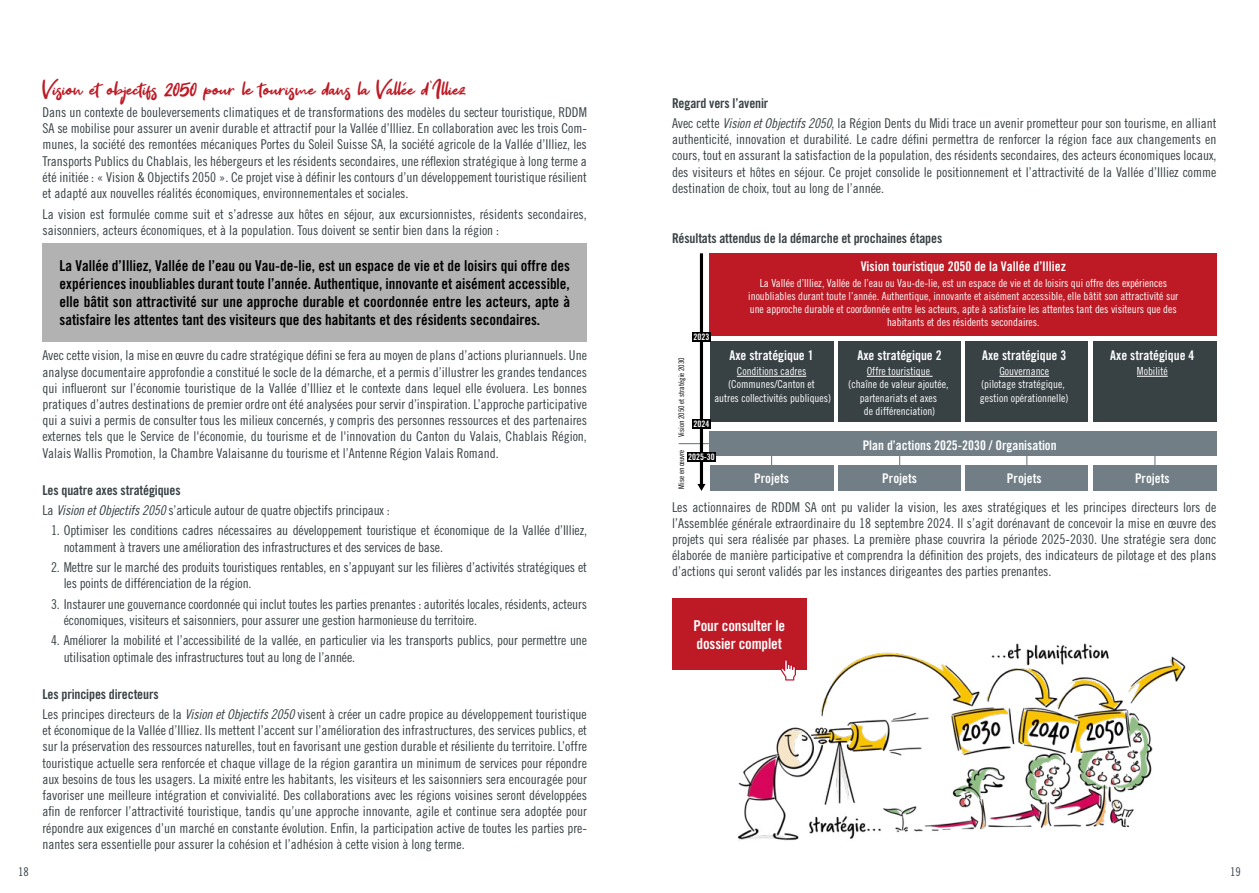
<style>
.page{position:relative;width:1259px;height:893px;background:#fff}
.page>*{position:absolute;margin:0;border:0;box-sizing:border-box;transform-origin:0 0}
.t1{font:27px "Get Show";color:#be1a25}
.t2{font:15px/18px "Trade Gothic LT Std Bd Cn 20";color:#000;text-align:justify}
.t3{font:15px/18px "Trade Gothic LT Std Bd Cn 20";letter-spacing:-.01em;color:#fff}
.t4{font:13.5px/16.2px "Trade Gothic LT Std Cn 18";letter-spacing:-.01em;color:#384144;text-align:justify}
.t5{font:13.5px "Trade Gothic LT Std Bd Cn 20";letter-spacing:-.01em;color:#384144}
.t6{font:13.35px "Trade Gothic LT Std Bd Cn 20";color:#fff}
.t7{font:12px "Trade Gothic LT Std Cn 18";color:#384144}
.t8{font:11.1px/13.4px "Trade Gothic LT Std Cn 18";color:#fff;text-align:center}
.t9{font:8.85px "Trade Gothic LT Std Bd Cn 20";color:#fff}
.t10{font:7.8px "Trade Gothic LT Std Cn 18";color:#000}
.s1{font-family:"Trade Gothic LT Std Cn 18 Obl"}
</style>
<div class="page">
<div style="left:43px;top:243px;width:544px;height:99px;background:#b3b2b2"></div>
<div style="left:709px;top:253px;width:507px;height:82px;background:#be1a25"></div>
<div style="left:709px;top:431px;width:507px;height:25px;background:#717e86"></div>
<div style="left:709px;top:341px;width:124px;height:81px;background:#384144"></div>
<div style="left:838px;top:341px;width:123px;height:81px;background:#384144"></div>
<div style="left:965px;top:341px;width:123px;height:81px;background:#384144"></div>
<div style="left:1092px;top:341px;width:124px;height:81px;background:#384144"></div>
<hr style="left:737px;top:376px;width:69px;height:1px;background:#fff">
<hr style="left:866px;top:376px;width:66px;height:1px;background:#fff">
<hr style="left:999px;top:376px;width:50px;height:1px;background:#fff">
<hr style="left:1137px;top:376px;width:30px;height:1px;background:#fff">
<div style="left:709px;top:465px;width:124px;height:26px;background:#717e86"></div>
<div style="left:838px;top:465px;width:123px;height:26px;background:#717e86"></div>
<div style="left:965px;top:465px;width:123px;height:26px;background:#717e86"></div>
<div style="left:1092px;top:465px;width:124px;height:26px;background:#717e86"></div>
<hr style="left:678px;top:443px;width:31px;height:1px;background:#717e86">
<svg style="left:697px;top:484px;width:8px;height:7px"></svg>
<hr style="left:700px;top:253px;width:3px;height:233px;background:#000">
<div style="left:692px;top:332px;width:18px;height:10px;background:#000"></div>
<div style="left:692px;top:419px;width:18px;height:9px;background:#000"></div>
<div style="left:687px;top:452px;width:29px;height:9px;background:#000"></div>
<img style="left:737px;top:638px;width:449px;height:203px">
<div style="left:672px;top:598px;width:134px;height:72px;background:#be1a25"></div>
<svg style="left:780px;top:660px;width:16px;height:20px"></svg>
<h1 class="t1" style="left:43px;top:74px;width:425px">Vision et objectifs 2050 pour le tourisme dans la Vallée d’Illiez</h1>
<p class="t4" style="left:43px;top:104px;width:546px">Dans un contexte de bouleversements climatiques et de transformations des modèles du secteur touristique, RDDM SA se mobilise pour assurer un avenir durable et attractif pour la Vallée d’Illiez. En collaboration avec les trois Com&shy;munes, la société des remontées mécaniques Portes du Soleil Suisse SA, la société agricole de la Vallée d’Illiez, les Transports Publics du Chablais, les hébergeurs et les résidents secondaires, une réflexion stratégique à long terme a été initiée : « Vision &amp; Objectifs 2050 ». Ce projet vise à définir les contours d’un développement touristique résilient et adapté aux nouvelles réalités économiques, environnementales et sociales.</p>
<p class="t4" style="left:43px;top:205px;width:546px">La vision est formulée comme suit et s’adresse aux hôtes en séjour, aux excursionnistes, résidents secondaires, saisonniers, acteurs économiques, et à la population. Tous doivent se sentir bien dans la région :</p>
<p class="t2" style="left:60px;top:257px;width:512px">La Vallée d’Illiez, Vallée de l’eau ou Vau-de-lie, est un espace de vie et de loisirs qui offre des expériences inoubliables durant toute l’année. Authentique, innovante et aisément accessible, elle bâtit son attractivité sur une approche durable et coordonnée entre les acteurs, apte à satisfaire les attentes tant des visiteurs que des habitants et des résidents secondaires.</p>
<p class="t4" style="left:43px;top:347px;width:546px">Avec cette vision, la mise en œuvre du cadre stratégique défini se fera au moyen de plans d’actions pluriannuels. Une analyse documentaire approfondie a constitué le socle de la démarche, et a permis d’illustrer les grandes tendances qui influeront sur l’économie touristique de la Vallée d’Illiez et le contexte dans lequel elle évoluera. Les bonnes pratiques d’autres destinations de premier ordre ont été analysées pour servir d’inspiration. L’approche participative qui a suivi a permis de consulter tous les milieux concernés, y compris des personnes ressources et des partenaires externes tels que le Service de l'économie, du tourisme et de l'innovation du Canton du Valais, Chablais Région, Valais Wallis Promotion, la Chambre Valaisanne du tourisme et l’Antenne Région Valais Romand.</p>
<p class="t5" style="left:43px;top:481px;width:140px">Les quatre axes stratégiques</p>
<p class="t4" style="left:43px;top:502px;width:349px">La <span class="s1">Vision et Objectifs 2050</span> s’articule autour de quatre objectifs principaux :</p>
<p class="t4" style="left:64px;top:522px;width:525px;text-indent:-13px">1. Optimiser les conditions cadres nécessaires au développement touristique et économique de la Vallée d’Illiez, notamment à travers une amélioration des infrastructures et des services de base.</p>
<p class="t4" style="left:64px;top:559px;width:524px;text-indent:-13px">2. Mettre sur le marché des produits touristiques rentables, en s’appuyant sur les filières d’activités stratégiques et les points de différenciation de la région.</p>
<p class="t4" style="left:64px;top:596px;width:524px;text-indent:-13px">3. Instaurer une gouvernance coordonnée qui inclut toutes les parties prenantes : autorités locales, résidents, acteurs économiques, visiteurs et saisonniers, pour assurer une gestion harmonieuse du territoire.</p>
<p class="t4" style="left:64px;top:632px;width:525px;text-indent:-13px">4. Améliorer la mobilité et l’accessibilité de la vallée, en particulier via les transports publics, pour permettre une utilisation optimale des infrastructures tout au long de l’année.</p>
<p class="t5" style="left:43px;top:686px;width:118px">Les principes directeurs</p>
<p class="t4" style="left:43px;top:706px;width:546px">Les principes directeurs de la <span class="s1">Vision et Objectifs 2050</span> visent à créer un cadre propice au développement touristique et économique de la Vallée d’Illiez. Ils mettent l’accent sur l’amélioration des infrastructures, des services publics, et sur la préservation des ressources naturelles, tout en favorisant une gestion durable et résiliente du territoire. L’offre touristique actuelle sera renforcée et chaque village de la région garantira un minimum de services pour répondre aux besoins de tous les usagers. La mixité entre les habitants, les visiteurs et les saisonniers sera encouragée pour favoriser une meilleure intégration et convivialité. Des collaborations avec les régions voisines seront développées afin de renforcer l’attractivité touristique, tandis qu’une approche innovante, agile et continue sera adoptée pour répondre aux exigences d’un marché en constante évolution. Enfin, la participation active de toutes les parties pre&shy;nantes sera essentielle pour assurer la cohésion et l’adhésion à cette vision à long terme.</p>
<p class="t5" style="left:672px;top:95px;width:98px">Regard vers l’avenir</p>
<p class="t4" style="left:672px;top:115px;width:546px">Avec cette <span class="s1">Vision et Objectifs 2050</span>, la Région Dents du Midi trace un avenir prometteur pour son tourisme, en alliant authenticité, innovation et durabilité. Le cadre défini permettra de renforcer la région face aux changements en cours, tout en assurant la satisfaction de la population, des résidents secondaires, des acteurs économiques locaux, des visiteurs et hôtes en séjour. Ce projet consolide le positionnement et l’attractivité de la Vallée d’Illiez comme destination de choix, tout au long de l’année.</p>
<p class="t5" style="left:672px;top:230px;width:272px">Résultats attendus de la démarche et prochaines étapes</p>
<p class="t9" style="left:693px;top:332px;width:17px">2023</p>
<p class="t6" style="left:860px;top:258px;width:207px">Vision touristique 2050 de la Vallée d’Illiez</p>
<p class="t8" style="left:748px;top:276px;width:431px">La Vallée d’Illiez, Vallée de l’eau ou Vau-de-lie, est un espace de vie et de loisirs qui offre des expériences inoubliables durant toute l’année. Authentique, innovante et aisément accessible, elle bâtit son attractivité sur une approche durable et coordonnée entre les acteurs, apte à satisfaire les attentes tant des visiteurs que des habitants et des résidents secondaires.</p>
<p class="t6" style="left:729px;top:347px;width:86px">Axe stratégique 1</p>
<p class="t8" style="left:714px;top:364px;width:118px">Conditions cadres (Communes/Canton et<br>autres collectivités publiques)</p>
<p class="t6" style="left:857px;top:347px;width:86px">Axe stratégique 2</p>
<p class="t8" style="left:848px;top:364px;width:102px">Offre touristique<br>(chaîne de valeur ajoutée, partenariats et axes<br>de différenciation)</p>
<p class="t6" style="left:982px;top:347px;width:86px">Axe stratégique 3</p>
<p class="t8" style="left:980px;top:364px;width:90px">Gouvernance<br>(pilotage stratégique, gestion opérationnelle)</p>
<p class="t6" style="left:1110px;top:347px;width:86px">Axe stratégique 4</p>
<p class="t8" style="left:1137px;top:364px;width:32px">Mobilité</p>
<p class="t10" style="left:677px;top:437px;width:82px;rotate:-90deg">Vision 2050 et stratégie 2030</p>
<p class="t9" style="left:693px;top:418px;width:17px">2024</p>
<p class="t9" style="left:688px;top:451px;width:28px">2025-30</p>
<p class="t6" style="left:862px;top:437px;width:196px">Plan d’actions 2025-2030 / Organisation</p>
<p class="t10" style="left:677px;top:488px;width:40px;rotate:-90deg">Mise en œuvre</p>
<p class="t6" style="left:754px;top:471px;width:36px">Projets</p>
<p class="t6" style="left:882px;top:471px;width:36px">Projets</p>
<p class="t6" style="left:1007px;top:471px;width:36px">Projets</p>
<p class="t6" style="left:1135px;top:471px;width:36px">Projets</p>
<p class="t4" style="left:672px;top:499px;width:546px">Les actionnaires de RDDM SA ont pu valider la vision, les axes stratégiques et les principes directeurs lors de l’Assemblée générale extraordinaire du 18 septembre 2024. Il s’agit dorénavant de concevoir la mise en œuvre des projets qui sera réalisée par phases. La première phase couvrira la période 2025-2030. Une stratégie sera donc élaborée de manière participative et comprendra la définition des projets, des indicateurs de pilotage et des plans d’actions qui seront validés par les instances dirigeantes des parties prenantes.</p>
<p class="t3" style="left:693px;top:616px;width:93px">Pour consulter le dossier complet</p>
<p class="t7" style="left:18px;top:865px;width:12px">18</p>
<p class="t7" style="left:1230px;top:865px;width:12px">19</p>
</div>
